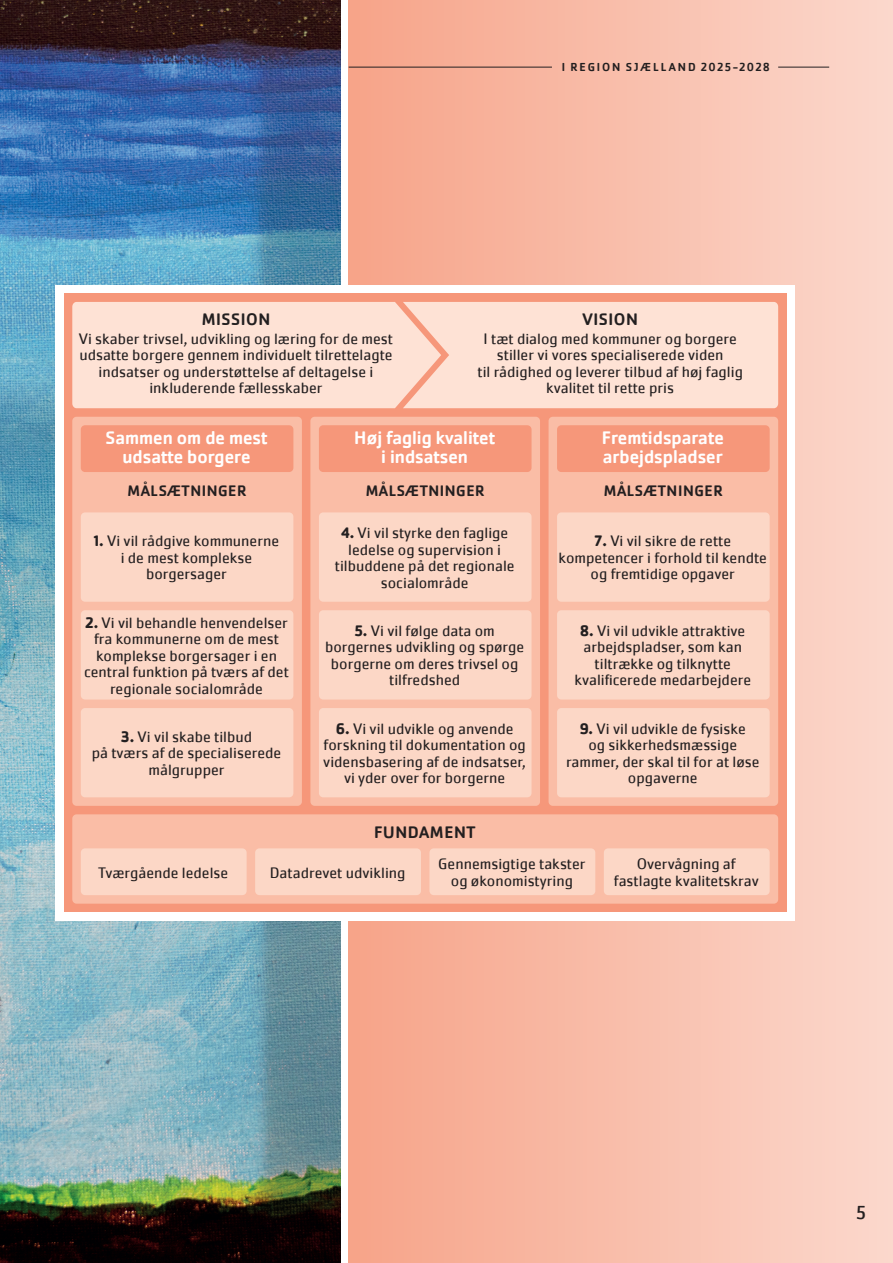
<style>
.page{position:relative;width:893px;height:1263px;background:#fff}
.page>*{position:absolute;margin:0;border:0;box-sizing:border-box;transform-origin:0 0}
.t1{font:19.5px "Cachet Pro";color:#231f20}
.t2{font:500 18.75px/18.8px "Cachet Pro";color:#fff;text-align:center}
.t3{font:500 17.25px "Cachet Pro";letter-spacing:.035em;color:#231f20}
.t4{font:15.75px/16.5px "Cachet Pro";color:#231f20;text-align:center}
.t5{font:500 15.75px "Cachet Pro";letter-spacing:.035em;color:#231f20}
.t6{font:500 12px "Cachet Pro";letter-spacing:.155em;color:#231f20}
.s1{font-weight:700}
</style>
<div class="page">
<div style="left:349px;top:0;width:544px;height:1263px;background:linear-gradient(to right,#f6a388,#fbd8cd)"></div>
<hr style="left:349px;top:67px;width:203px;height:1px;background:#231f20">
<hr style="left:778px;top:67px;width:51px;height:1px;background:#231f20">
<img style="left:0;top:0;width:340px;height:1263px">
<div style="left:55px;top:285px;width:740px;height:636px;background:#fff"></div>
<div style="left:64px;top:293px;width:723px;height:619px;background:#f6977a"></div>
<div style="left:72px;top:814px;width:706px;height:90px;background:#fabda6;border-radius:4px"></div>
<div style="left:72px;top:417px;width:230px;height:389px;background:#fabda6;border-radius:4px"></div>
<div style="left:310px;top:417px;width:230px;height:389px;background:#fabda6;border-radius:4px"></div>
<div style="left:549px;top:417px;width:229px;height:389px;background:#fabda6;border-radius:4px"></div>
<div style="left:81px;top:708px;width:212px;height:89px;background:#fcd7c6;border-radius:4px"></div>
<div style="left:319px;top:708px;width:212px;height:89px;background:#fcd7c6;border-radius:4px"></div>
<div style="left:557px;top:708px;width:213px;height:89px;background:#fcd7c6;border-radius:4px"></div>
<div style="left:81px;top:610px;width:212px;height:89px;background:#fcd7c6;border-radius:4px"></div>
<div style="left:319px;top:610px;width:212px;height:89px;background:#fcd7c6;border-radius:4px"></div>
<div style="left:557px;top:610px;width:213px;height:89px;background:#fcd7c6;border-radius:4px"></div>
<div style="left:81px;top:512px;width:212px;height:90px;background:#fcd7c6;border-radius:4px"></div>
<div style="left:319px;top:512px;width:212px;height:90px;background:#fcd7c6;border-radius:4px"></div>
<div style="left:557px;top:512px;width:213px;height:90px;background:#fcd7c6;border-radius:4px"></div>
<div style="left:72px;top:302px;width:706px;height:106px;background:#fee2d5"></div>
<div style="left:81px;top:425px;width:212px;height:47px;background:#f6977a;border-radius:4px"></div>
<div style="left:319px;top:425px;width:212px;height:47px;background:#f6977a;border-radius:4px"></div>
<div style="left:557px;top:425px;width:213px;height:47px;background:#f6977a;border-radius:4px"></div>
<div style="left:81px;top:848px;width:166px;height:47px;background:#fcd7c6;border-radius:4px"></div>
<div style="left:255px;top:848px;width:166px;height:47px;background:#fcd7c6;border-radius:4px"></div>
<div style="left:429px;top:848px;width:166px;height:47px;background:#fcd7c6;border-radius:4px"></div>
<div style="left:604px;top:848px;width:166px;height:47px;background:#fcd7c6;border-radius:4px"></div>
<p class="t6" style="left:562px;top:60px;width:209px">I REGION SJÆLLAND 2025-2028</p>
<p class="t3" style="left:202px;top:309px;width:70px">MISSION</p>
<p class="t4" style="left:79px;top:330px;width:316px">Vi skaber trivsel, udvikling og læring for de mest udsatte borgere gennem individuelt tilrettelagte indsatser og understøttelse af deltagelse i inkluderende fællesskaber</p>
<p class="t3" style="left:582px;top:309px;width:57px">VISION</p>
<p class="t4" style="left:477px;top:330px;width:267px">I tæt dialog med kommuner og borgere stiller vi vores specialiserede viden<br>til rådighed og leverer tilbud af høj faglig kvalitet til rette pris</p>
<p class="t2" style="left:106px;top:428px;width:163px">Sammen om de mest udsatte borgere</p>
<p class="t2" style="left:354px;top:428px;width:143px">Høj faglig kvalitet i indsatsen</p>
<p class="t2" style="left:602px;top:428px;width:124px;text-align:left">Fremtidsparate arbejdspladser</p>
<p class="t5" style="left:128px;top:482px;width:121px">MÅLSÆTNINGER</p>
<p class="t5" style="left:366px;top:482px;width:121px">MÅLSÆTNINGER</p>
<p class="t5" style="left:604px;top:482px;width:121px">MÅLSÆTNINGER</p>
<p class="t4" style="left:94px;top:533px;width:187px"><span class="s1">1.</span> Vi vil rådgive kommunerne i de mest komplekse borgersager</p>
<p class="t4" style="left:335px;top:525px;width:181px"><span class="s1">4.</span> Vi vil styrke den faglige ledelse og supervision i tilbuddene på det regionale socialområde</p>
<p class="t4" style="left:559px;top:533px;width:210px"><span class="s1">7.</span> Vi vil sikre de rette kompetencer i forhold til kendte og fremtidige opgaver</p>
<p class="t4" style="left:84px;top:614px;width:206px"><span class="s1">2.</span> Vi vil behandle henvendelser fra kommunerne om de mest komplekse borgersager i en central funktion på tværs af det regionale socialområde</p>
<p class="t4" style="left:325px;top:622px;width:201px"><span class="s1">5.</span> Vi vil følge data om borgernes udvikling og spørge borgerne om deres trivsel og tilfredshed</p>
<p class="t4" style="left:574px;top:622px;width:178px"><span class="s1">8.</span> Vi vil udvikle attraktive arbejdspladser, som kan tiltrække og tilknytte kvalificerede medarbejdere</p>
<p class="t4" style="left:92px;top:728px;width:191px"><span class="s1">3.</span> Vi vil skabe tilbud<br>på tværs af de specialiserede målgrupper</p>
<p class="t4" style="left:323px;top:720px;width:204px"><span class="s1">6.</span> Vi vil udvikle og anvende forskning til dokumentation og vidensbasering af de indsatser, vi yder over for borgerne</p>
<p class="t4" style="left:566px;top:720px;width:195px"><span class="s1">9.</span> Vi vil udvikle de fysiske<br>og sikkerhedsmæssige rammer, der skal til for at løse opgaverne</p>
<p class="t3" style="left:374px;top:822px;width:103px">FUNDAMENT</p>
<p class="t4" style="left:98px;top:864px;width:131px">Tværgående ledelse</p>
<p class="t4" style="left:270px;top:864px;width:137px">Datadrevet udvikling</p>
<p class="t4" style="left:438px;top:856px;width:149px">Gennemsigtige takster og økonomistyring</p>
<p class="t4" style="left:614px;top:856px;width:147px">Overvågning af fastlagte kvalitetskrav</p>
<p class="t1" style="left:856px;top:1201px;width:11px">5</p>
</div>
